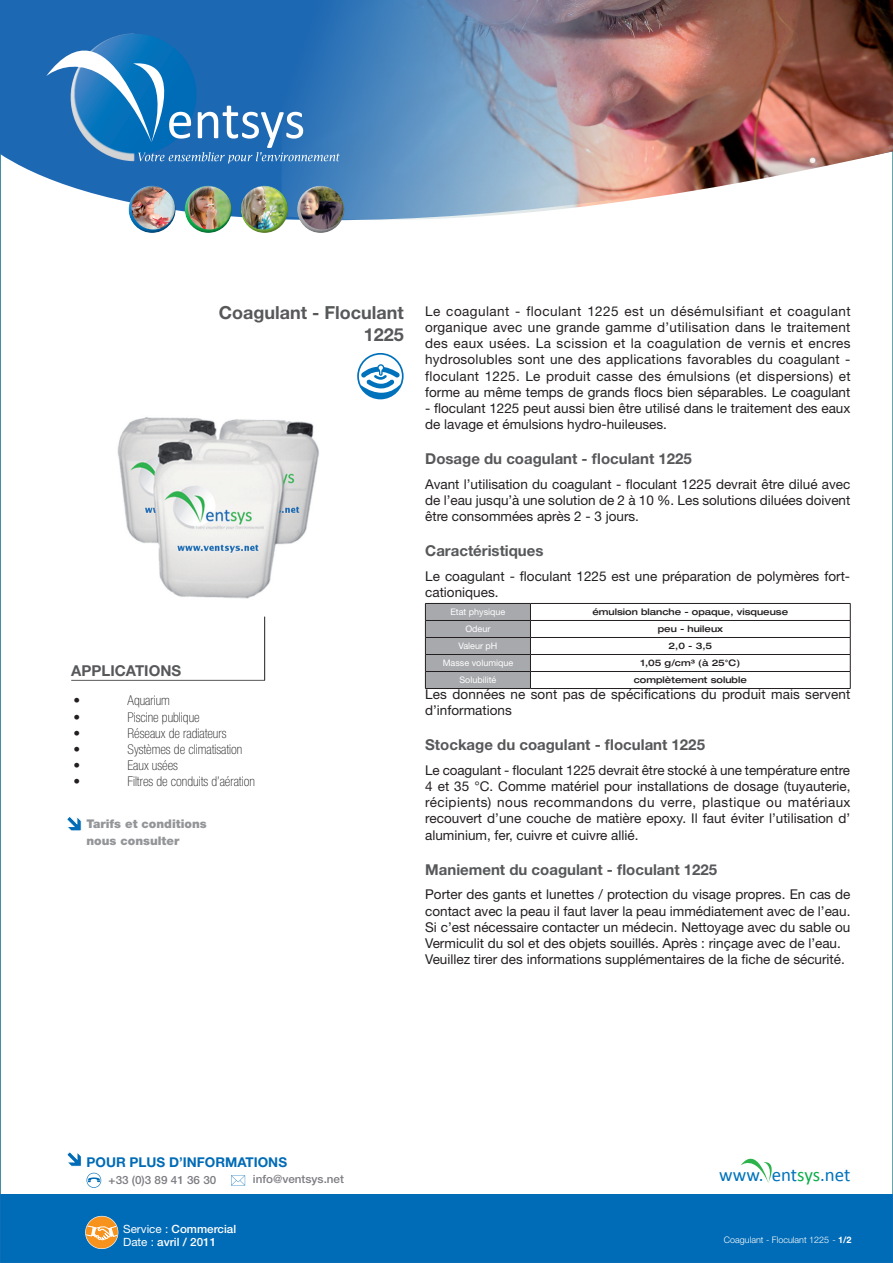
<style>
.page{position:relative;width:893px;height:1263px;background:#fff}
.page>*{position:absolute;margin:0;border:0;box-sizing:border-box;transform-origin:0 0}
.t1{font:18.9px "Calibri";letter-spacing:-.005em;color:#0072bc}
.t2{font:700 18px/21.6px "Helvetica Neue LT Std";color:#57585a;text-align:right}
.t3{font:700 15px "Helvetica Neue LT Std";color:#57585a}
.t4{font:13.5px/16.2px "Helvetica Neue LT Std";color:#231f20}
.t5{font:100 condensed 13.5px "Helvetica Neue LT Std";color:#231f20}
.t6{font:700 13.5px "Helvetica Neue LT Std";color:#006bb6}
.t7{font:900 12px/17.1px "Helvetica Neue LT Std";color:#939598}
.t8{font:500 11.4px/13.6px "Helvetica Neue LT Std";color:#fff}
.t9{font:500 11.4px "Helvetica Neue LT Std";color:#7c7d82}
.t10{font:500 expanded 9px "Helvetica Neue LT Std";color:#231f20}
.t11{font:9px "Helvetica Neue LT Std";color:#fff}
.t12{font:300 9px "Helvetica Neue LT Std";color:#fff}
.s1{color:#fff}
.s2{color:#0cae4c}
.s3{font-weight:400}
.s4{font-weight:700}
</style>
<div class="page">
<div style="left:0;top:1195px;width:893px;height:68px;background:#006bb6"></div>
<svg style="left:67px;top:1152px;width:15px;height:15px"></svg>
<svg style="left:87px;top:1173px;width:14px;height:15px"></svg>
<svg style="left:231px;top:1175px;width:14px;height:10px"></svg>
<svg style="left:741px;top:1158px;width:31px;height:25px"></svg>
<svg style="left:85px;top:1216px;width:33px;height:33px"></svg>
<svg style="left:357px;top:353px;width:47px;height:46px"></svg>
<svg style="left:0;top:0;width:893px;height:277px"></svg>
<img style="left:281px;top:0;width:612px;height:221px">
<svg style="left:46px;top:26px;width:294px;height:137px;background:#337cbd"></svg>
<div style="left:295px;top:184px;width:49px;height:38px;background:#fff;opacity:.56"></div>
<div style="left:296px;top:193px;width:49px;height:42px;background:#231f20;opacity:.39"></div>
<div style="left:239px;top:185px;width:49px;height:37px;background:#fff;opacity:.56"></div>
<div style="left:240px;top:193px;width:48px;height:43px;background:#231f20;opacity:.39"></div>
<div style="left:183px;top:186px;width:49px;height:36px;background:#fff;opacity:.56"></div>
<div style="left:184px;top:193px;width:49px;height:42px;background:#231f20;opacity:.39"></div>
<div style="left:126px;top:186px;width:50px;height:36px;background:#fff;opacity:.56"></div>
<div style="left:128px;top:193px;width:49px;height:42px;background:#231f20;opacity:.39"></div>
<hr style="left:530px;top:620px;width:320px;height:1px;background:#231f20">
<hr style="left:530px;top:637px;width:320px;height:1px;background:#231f20">
<svg style="left:850px;top:604px;width:1px;height:84px"></svg>
<hr style="left:530px;top:603px;width:320px;height:1px;background:#231f20">
<hr style="left:530px;top:654px;width:320px;height:1px;background:#231f20">
<svg style="left:425px;top:603px;width:106px;height:85px;background:#9d9ea2"></svg>
<hr style="left:530px;top:671px;width:320px;height:1px;background:#231f20">
<hr style="left:425px;top:688px;width:105px;height:1px;background:#231f20">
<hr style="left:530px;top:688px;width:320px;height:1px;background:#231f20">
<hr style="left:71px;top:680px;width:194px;height:1px;background:#57585a">
<hr style="left:264px;top:617px;width:1px;height:63px;background:#231f20">
<svg style="left:67px;top:817px;width:15px;height:14px"></svg>
<img style="left:117px;top:417px;width:202px;height:182px">
<h2 class="t2" style="left:219px;top:302px;width:186px">Coagulant - Floculant<br>1225</h2>
<p class="t4" style="left:425px;top:303px;width:427px;text-align:justify">Le coagulant - floculant 1225 est un désémulsifiant et coagulant organique avec une grande gamme d’utilisation dans le traitement des eaux usées. La scission et la coagulation de vernis et encres hydrosolubles sont une des applications favorables du coagulant - floculant 1225. Le produit casse des émulsions (et dispersions) et forme au même temps de grands flocs bien séparables. Le coagulant</p>
<p class="t4" style="left:425px;top:400px;width:427px">- floculant 1225 peut aussi bien être utilisé dans le traitement des eaux de lavage et émulsions hydro-huileuses.</p>
<p class="t3" style="left:425px;top:450px;width:268px">Dosage du coagulant - floculant 1225</p>
<p class="t4" style="left:425px;top:476px;width:427px;text-align:justify">Avant l’utilisation du coagulant - floculant 1225 devrait être dilué avec de l’eau jusqu’à une solution de 2 à 10 %. Les solutions diluées doivent être consommées après 2 - 3 jours.</p>
<p class="t3" style="left:425px;top:542px;width:120px">Caractéristiques</p>
<p class="t4" style="left:425px;top:568px;width:426px">Le coagulant - floculant 1225 est une préparation de polymères fort&shy;cationiques.</p>
<p class="t11" style="left:450px;top:607px;width:57px">Etat physique</p>
<p class="t10" style="left:592px;top:606px;width:197px">émulsion blanche - opaque, visqueuse</p>
<p class="t11" style="left:465px;top:624px;width:27px">Odeur</p>
<p class="t10" style="left:658px;top:623px;width:67px">peu - huileux</p>
<p class="t11" style="left:458px;top:641px;width:41px">Valeur pH</p>
<p class="t10" style="left:668px;top:640px;width:45px">2,0 - 3,5</p>
<p class="t11" style="left:443px;top:658px;width:72px">Masse volumique</p>
<p class="t10" style="left:640px;top:657px;width:101px">1,05 g/cm³ (à 25°C)</p>
<p class="t11" style="left:459px;top:675px;width:38px">Solubilité</p>
<p class="t10" style="left:634px;top:674px;width:115px">complètement soluble</p>
<p class="t4" style="left:425px;top:686px;width:427px">Les données ne sont pas de spécifications du produit mais servent d’informations</p>
<p class="t3" style="left:425px;top:735px;width:281px">Stockage du coagulant - floculant 1225</p>
<p class="t4" style="left:425px;top:762px;width:427px;text-align:justify">Le coagulant - floculant 1225 devrait être stocké à une température entre 4 et 35 °C. Comme matériel pour installations de dosage (tuyauterie, récipients) nous recommandons du verre, plastique ou matériaux recouvert d’une couche de matière epoxy. Il faut éviter l’utilisation d’ aluminium, fer, cuivre et cuivre allié.</p>
<p class="t3" style="left:425px;top:860px;width:293px">Maniement du coagulant - floculant 1225</p>
<p class="t4" style="left:425px;top:886px;width:427px">Porter des gants et lunettes / protection du visage propres. En cas de contact avec la peau il faut laver la peau immédiatement avec de l’eau.<br>Si c’est nécessaire contacter un médecin. Nettoyage avec du sable ou Vermiculit du sol et des objets souillés. Après : rinçage avec de l’eau.<br>Veuillez tirer des informations supplémentaires de la fiche de sécurité.</p>
<p class="t3" style="left:71px;top:661px;width:21px">Applications</p>
<p class="t5" style="left:73px;top:693px;width:8px">•</p>
<p class="t5" style="left:127px;top:693px;width:44px">Aquarium</p>
<p class="t5" style="left:73px;top:709px;width:8px">•</p>
<p class="t5" style="left:127px;top:709px;width:74px">Piscine publique</p>
<p class="t5" style="left:73px;top:725px;width:8px">•</p>
<p class="t5" style="left:127px;top:725px;width:100px">Réseaux de radiateurs</p>
<p class="t5" style="left:73px;top:741px;width:8px">•</p>
<p class="t5" style="left:127px;top:741px;width:116px">Systèmes de climatisation</p>
<p class="t5" style="left:73px;top:758px;width:8px">•</p>
<p class="t5" style="left:127px;top:758px;width:52px">Eaux usées</p>
<p class="t5" style="left:73px;top:774px;width:8px">•</p>
<p class="t5" style="left:127px;top:774px;width:129px">Filtres de conduits d’aération</p>
<p class="t7" style="left:86px;top:815px;width:122px">Tarifs et conditions nous consulter</p>
<p class="t6" style="left:87px;top:1153px;width:202px">POUR PLUS D’INFORMATIONS</p>
<p class="t9" style="left:109px;top:1173px;width:109px">+33 (0)3 89 41 36 30</p>
<p class="t9" style="left:253px;top:1172px;width:93px">info@ventsys.net</p>
<h1 class="t1" style="left:719px;top:1163px;width:133px">www.<span class="s1">V</span>ent<span class="s2">sys</span>.net</h1>
<p class="t8" style="left:123px;top:1221px;width:115px"><span class="s3">Service :</span> Commercial<br><span class="s3">Date :</span> avril / 2011</p>
<p class="t12" style="left:724px;top:1234px;width:129px">Coagulant - Floculant 1225 - <span class="s4">1/2</span></p>
</div>
